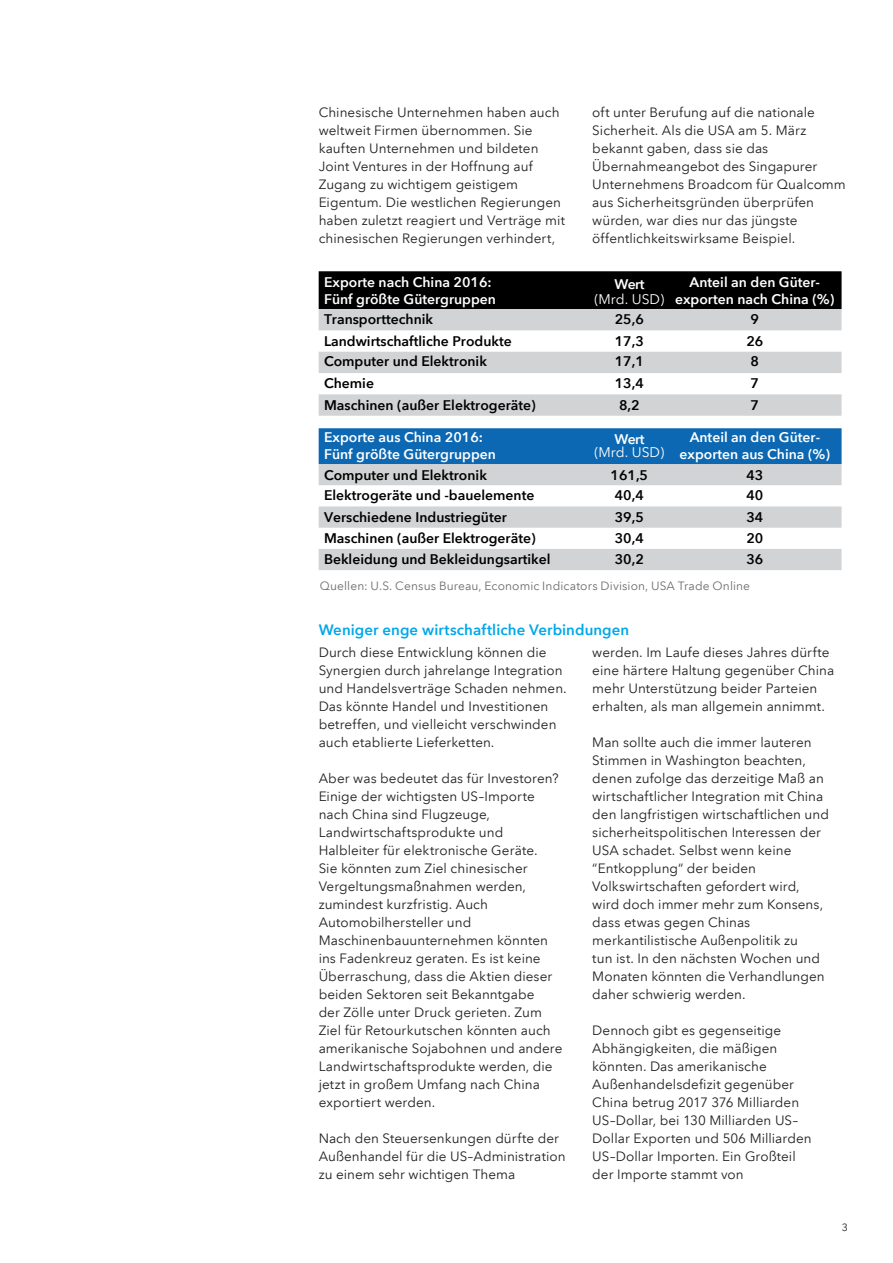
<style>
.page{position:relative;width:893px;height:1263px;background:#fff}
.page>*{position:absolute;margin:0;border:0;box-sizing:border-box;transform-origin:0 0}
.Subhead_Blue{font:600 15px "Avenir Next LT Com";letter-spacing:.005em;color:#00a7e9}
.t1{font:600 13.95px "Avenir Next LT Com";color:#000}
.t2{font:600 13.95px/16.6px "Avenir Next LT Com";color:#fff}
.t3{font:13.95px/15.5px "Avenir Next LT Com";color:#fff;text-align:center}
.Body_Black{font:13.5px/18px "Avenir Next LT Com";letter-spacing:.005em;color:#231f20}
.Footnotes_70____8_10{font:12px "Avenir Next LT Com";letter-spacing:.01em;color:#6c6d70}
.t4{font:10.5px "Avenir Next LT Com";color:#231f20}
.s1{font-weight:600}
</style>
<div class="page">
<div style="left:319px;top:271px;width:523px;height:38px;background:#000"></div>
<svg style="left:319px;top:309px;width:523px;height:107px;fill:#d1d3d4"></svg>
<svg style="left:319px;top:464px;width:523px;height:106px;fill:#d1d3d4"></svg>
<div style="left:319px;top:428px;width:523px;height:36px;background:#0c68b2"></div>
<p class="Body_Black" style="left:319px;top:103px;width:248px">Chinesische Unternehmen haben auch weltweit Firmen übernommen. Sie kauften Unternehmen und bildeten Joint Ventures in der Hoffnung auf Zugang zu wichtigem geistigem Eigentum. Die westlichen Regierungen haben zuletzt reagiert und Verträge mit chinesischen Regierungen verhindert,</p>
<p class="Body_Black" style="left:592px;top:103px;width:255px">oft unter Berufung auf die nationale Sicherheit. Als die USA am 5. März bekannt gaben, dass sie das Übernahmeangebot des Singapurer Unternehmens Broadcom für Qualcomm aus Sicherheitsgründen überprüfen würden, war dies nur das jüngste öffentlichkeitswirksame Beispiel.</p>
<p class="t2" style="left:324px;top:274px;width:173px">Exporte nach China 2016:<br>Fünf größte Gütergruppen</p>
<p class="t3" style="left:594px;top:276px;width:71px"><span class="s1">Wert<br></span>(Mrd. USD)</p>
<p class="t2" style="left:675px;top:274px;width:161px;text-align:center">Anteil an den Güter&shy;exporten nach China (%)</p>
<p class="t1" style="left:324px;top:311px;width:111px">Transporttechnik</p>
<p class="t1" style="left:615px;top:311px;width:31px">25,6</p>
<p class="t1" style="left:751px;top:311px;width:10px">9</p>
<p class="t1" style="left:324px;top:332px;width:189px">Landwirtschaftliche Produkte</p>
<p class="t1" style="left:615px;top:332px;width:31px">17,3</p>
<p class="t1" style="left:746px;top:332px;width:18px">26</p>
<p class="t1" style="left:324px;top:353px;width:164px">Computer und Elektronik</p>
<p class="t1" style="left:615px;top:353px;width:31px">17,1</p>
<p class="t1" style="left:751px;top:353px;width:10px">8</p>
<p class="t1" style="left:324px;top:375px;width:51px">Chemie</p>
<p class="t1" style="left:615px;top:375px;width:31px">13,4</p>
<p class="t1" style="left:751px;top:375px;width:10px">7</p>
<p class="t1" style="left:324px;top:396px;width:213px">Maschinen (außer Elektrogeräte)</p>
<p class="t1" style="left:619px;top:396px;width:22px">8,2</p>
<p class="t1" style="left:751px;top:396px;width:10px">7</p>
<p class="t2" style="left:324px;top:429px;width:173px">Exporte aus China 2016:<br>Fünf größte Gütergruppen</p>
<p class="t3" style="left:594px;top:432px;width:71px;line-height:13.8px"><span class="s1">Wert<br></span>(Mrd. USD)</p>
<p class="t2" style="left:680px;top:429px;width:152px;text-align:center">Anteil an den Güter&shy;exporten aus China (%)</p>
<p class="t1" style="left:324px;top:466px;width:164px">Computer und Elektronik</p>
<p class="t1" style="left:610px;top:466px;width:39px">161,5</p>
<p class="t1" style="left:746px;top:466px;width:18px">43</p>
<p class="t1" style="left:324px;top:487px;width:212px">Elektrogeräte und -bauelemente</p>
<p class="t1" style="left:615px;top:487px;width:31px">40,4</p>
<p class="t1" style="left:746px;top:487px;width:18px">40</p>
<p class="t1" style="left:324px;top:508px;width:184px">Verschiedene Industriegüter</p>
<p class="t1" style="left:615px;top:508px;width:31px">39,5</p>
<p class="t1" style="left:746px;top:508px;width:18px">34</p>
<p class="t1" style="left:324px;top:529px;width:213px">Maschinen (außer Elektrogeräte)</p>
<p class="t1" style="left:615px;top:529px;width:31px">30,4</p>
<p class="t1" style="left:746px;top:529px;width:18px">20</p>
<p class="t1" style="left:324px;top:551px;width:228px">Bekleidung und Bekleidungsartikel</p>
<p class="t1" style="left:615px;top:551px;width:31px">30,2</p>
<p class="t1" style="left:746px;top:551px;width:18px">36</p>
<p class="Footnotes_70____8_10" style="left:320px;top:578px;width:432px">Quellen: U.S. Census Bureau, Economic Indicators Division, USA Trade Online</p>
<p class="Subhead_Blue" style="left:319px;top:620px;width:312px">Weniger enge wirtschaftliche Verbindungen</p>
<p class="Body_Black" style="left:319px;top:643px;width:250px">Durch diese Entwicklung können die Synergien durch jahrelange Integration und Handelsverträge Schaden nehmen.<br>Das könnte Handel und Investitionen betreffen, und vielleicht verschwinden auch etablierte Lieferketten.</p>
<p class="Body_Black" style="left:319px;top:769px;width:245px">Aber was bedeutet das für Investoren?<br>Einige der wichtigsten US–Importe nach China sind Flugzeuge, Landwirtschaftsprodukte und Halbleiter für elektronische Geräte.<br>Sie könnten zum Ziel chinesischer Vergeltungsmaßnahmen werden, zumindest kurzfristig. Auch Automobilhersteller und Maschinenbauunternehmen könnten ins Fadenkreuz geraten. Es ist keine Überraschung, dass die Aktien dieser beiden Sektoren seit Bekanntgabe<br>der Zölle unter Druck gerieten. Zum Ziel für Retourkutschen könnten auch amerikanische Sojabohnen und andere Landwirtschaftsprodukte werden, die jetzt in großem Umfang nach China exportiert werden.</p>
<p class="Body_Black" style="left:319px;top:1129px;width:248px">Nach den Steuersenkungen dürfte der<br>Außenhandel für die US–Administration zu einem sehr wichtigen Thema</p>
<p class="Body_Black" style="left:592px;top:643px;width:243px">werden. Im Laufe dieses Jahres dürfte eine härtere Haltung gegenüber China mehr Unterstützung beider Parteien erhalten, als man allgemein annimmt.</p>
<p class="Body_Black" style="left:592px;top:733px;width:238px">Man sollte auch die immer lauteren Stimmen in Washington beachten, denen zufolge das derzeitige Maß an wirtschaftlicher Integration mit China den langfristigen wirtschaftlichen und sicherheitspolitischen Interessen der USA schadet. Selbst wenn keine “Entkopplung“ der beiden Volkswirtschaften gefordert wird, wird doch immer mehr zum Konsens, dass etwas gegen Chinas merkantilistische Außenpolitik zu<br>tun ist. In den nächsten Wochen und Monaten könnten die Verhandlungen daher schwierig werden.</p>
<p class="Body_Black" style="left:592px;top:1021px;width:221px">Dennoch gibt es gegenseitige<br>Abhängigkeiten, die mäßigen könnten. Das amerikanische<br>Außenhandelsdefizit gegenüber<br>China betrug 2017 376 Milliarden<br>US–Dollar, bei 130 Milliarden US–<br>Dollar Exporten und 506 Milliarden<br>US–Dollar Importen. Ein Großteil der Importe stammt von</p>
<p class="t4" style="left:842px;top:1221px;width:8px">3</p>
</div>
